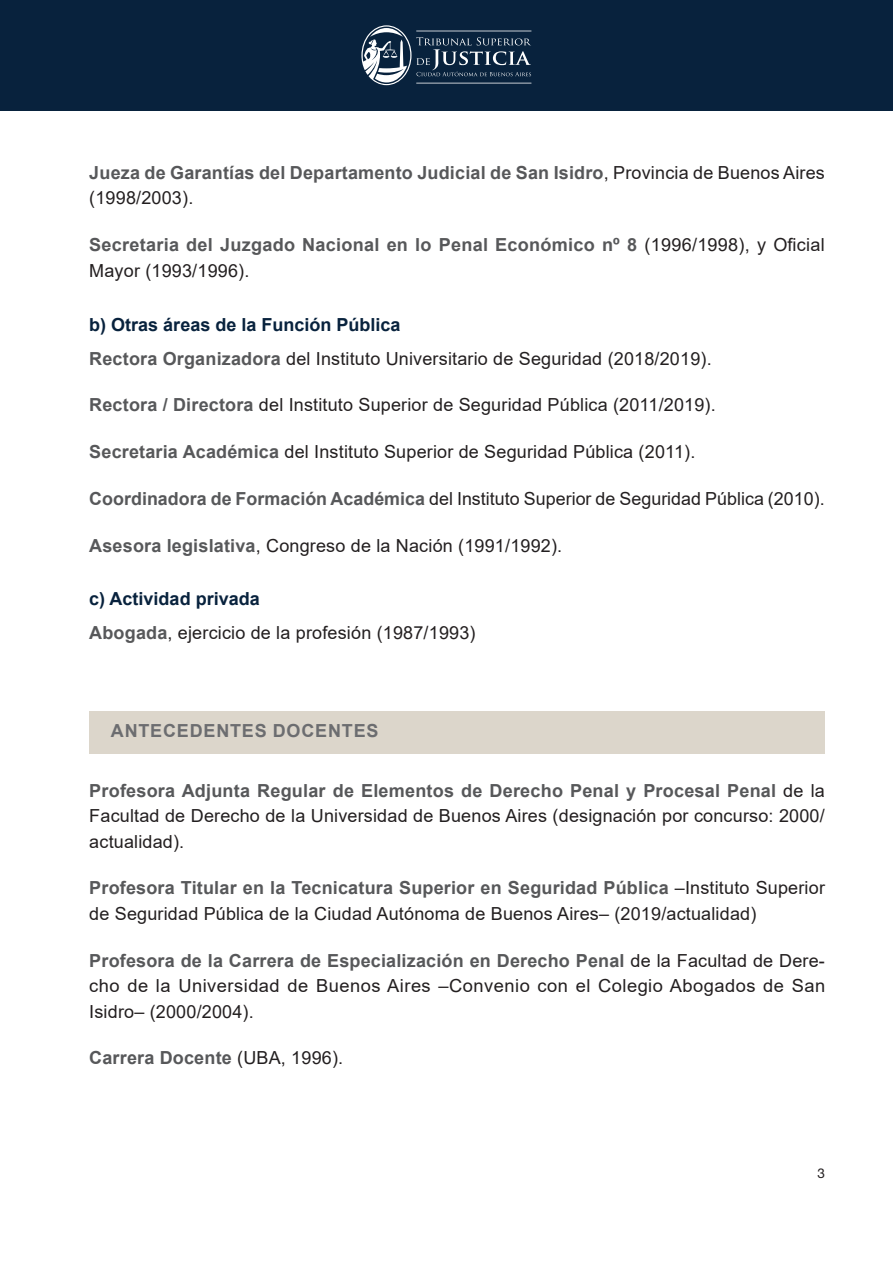
<style>
.page{position:relative;width:893px;height:1263px;background:#fff}
.page>*{position:absolute;margin:0;border:0;box-sizing:border-box;transform-origin:0 0}
.t1{font:18px/25.5px "Arial";letter-spacing:.01em;color:#231f20}
.t2{font:700 18px/25.5px "Arial";letter-spacing:.01em;color:#57585a}
.t3{font:700 18px "Arial";letter-spacing:.045em;color:#6c6d70}
.t4{font:13.5px "Helvetica Neue LT Std";color:#231f20}
.s1{font-weight:400;color:#231f20}
.s2{font-weight:700;color:#08223d}
.s3{font-weight:700;color:#57585a}
</style>
<div class="page">
<div style="left:0;top:0;width:893px;height:111px;background:#08223d"></div>
<svg style="left:361px;top:25px;width:170px;height:60px"></svg>
<div style="left:89px;top:711px;width:736px;height:43px;background:#dcd6cb"></div>
<p class="t2" style="left:89px;top:160px;width:737px">Jueza de Garantías del Departamento Judicial de San Isidro<span class="s1">, Provincia de Buenos Aires (1998/2003).</span></p>
<p class="t2" style="left:89px;top:232px;width:737px">Secretaria del Juzgado Nacional en lo Penal Económico nº 8 <span class="s1">(1996/1998), y Oficial<br>Mayor (1993/1996).</span></p>
<p class="t1" style="left:89px;top:307px;width:624px;line-height:34px"><span class="s2">b) Otras áreas de la Función Pública<br></span><span class="s3">Rectora Organizadora</span> del Instituto Universitario de Seguridad (2018/2019).</p>
<p class="t1" style="left:89px;top:392px;width:628px"><span class="s3">Rectora / Directora</span> del Instituto Superior de Seguridad Pública (2011/2019).</p>
<p class="t1" style="left:89px;top:439px;width:608px"><span class="s3">Secretaria Académica</span> del Instituto Superior de Seguridad Pública (2011).</p>
<p class="t1" style="left:89px;top:486px;width:737px"><span class="s3">Coordinadora de Formación Académica</span> del Instituto Superior de Seguridad Pública (2010).</p>
<p class="t1" style="left:89px;top:532px;width:474px"><span class="s3">Asesora legislativa</span>, Congreso de la Nación (1991/1992).</p>
<p class="t1" style="left:89px;top:582px;width:388px;line-height:34px"><span class="s2">c) Actividad privada<br></span><span class="s3">Abogada</span>, ejercicio de la profesión (1987/1993)</p>
<p class="t3" style="left:111px;top:718px;width:269px">ANTECEDENTES DOCENTES</p>
<p class="t1" style="left:89px;top:777px;width:737px;text-align:justify"><span class="s3">Profesora Adjunta Regular de Elementos de Derecho Penal y Procesal Penal</span> de la Facultad de Derecho de la Universidad de Buenos Aires (designación por concurso: 2000/ actualidad).</p>
<p class="t1" style="left:89px;top:875px;width:737px"><span class="s3">Profesora Titular en la Tecnicatura Superior en Seguridad Pública</span> –Instituto Superior de Seguridad Pública de la Ciudad Autónoma de Buenos Aires– (2019/actualidad)</p>
<p class="t1" style="left:89px;top:947px;width:737px;text-align:justify"><span class="s3">Profesora de la Carrera de Especialización en Derecho Penal</span> de la Facultad de Dere&shy;cho de la Universidad de Buenos Aires –Convenio con el Colegio Abogados de San Isidro– (2000/2004).</p>
<p class="t2" style="left:89px;top:1045px;width:255px">Carrera Docente <span class="s1">(UBA, 1996).</span></p>
<p class="t4" style="left:817px;top:1165px;width:9px">3</p>
</div>
